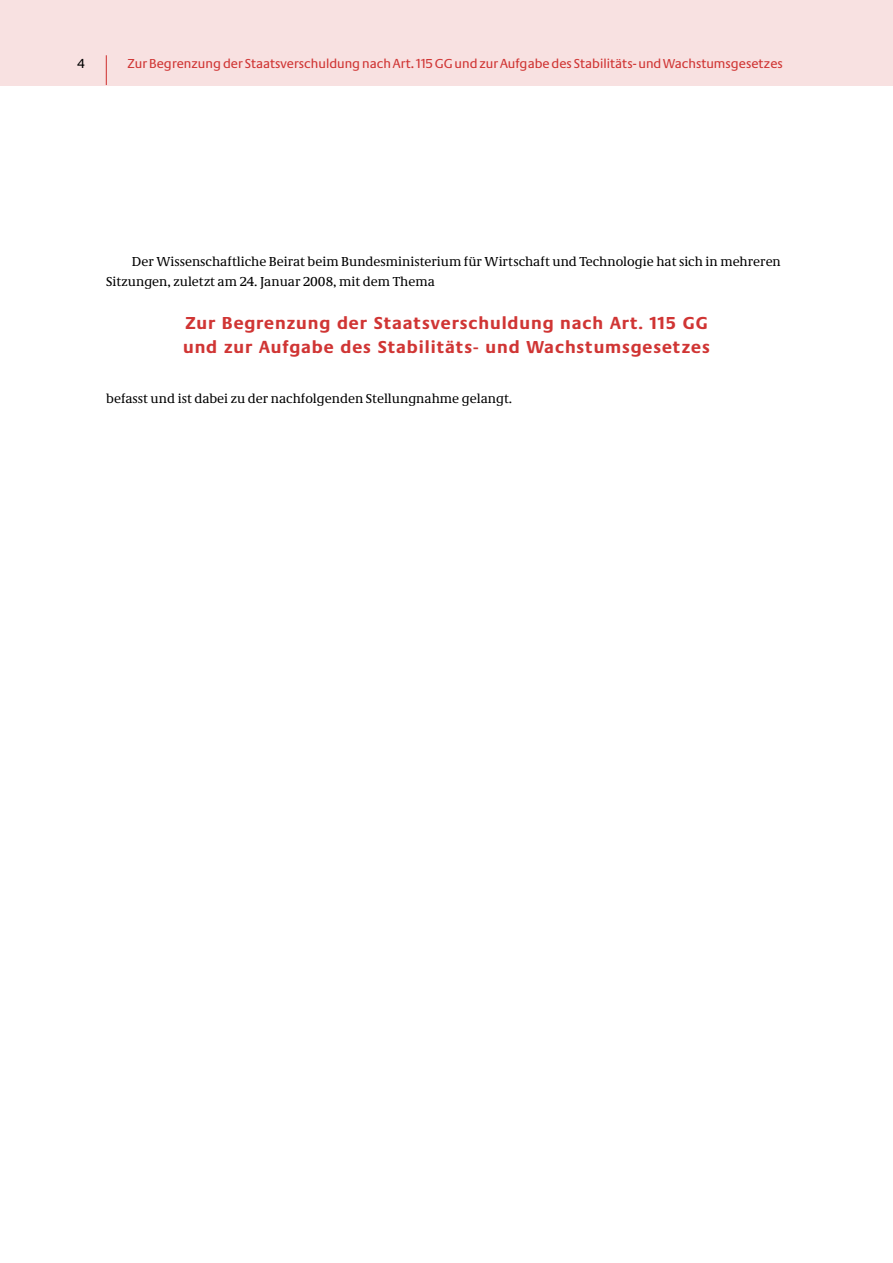
<style>
.page{position:relative;width:893px;height:1263px;background:#fff}
.page>*{position:absolute;margin:0;border:0;box-sizing:border-box;transform-origin:0 0}
.t1{font:700 18px/24px "Neue Praxis";letter-spacing:.05em;color:#d03534}
.t2{font:13.5px/19.5px "Neue Demos";color:#000}
.t3{font:13.5px "Neue Praxis";color:#d03534}
.t4{font:13.5px "Neue Praxis";color:#000}
</style>
<div class="page">
<div style="left:0;top:0;width:893px;height:85px;background:#f8e1e1"></div>
<hr style="left:106px;top:55px;width:1px;height:30px;background:#d03534">
<p class="t4" style="left:77px;top:55px;width:9px">4</p>
<p class="t3" style="left:128px;top:55px;width:657px">Zur Begrenzung der Staatsverschuldung nach Art. 115 GG und zur Aufgabe des Stabilitäts- und Wachstumsgesetzes</p>
<p class="t2" style="left:106px;top:252px;width:676px;text-indent:26px">Der Wissenschaftliche Beirat beim Bundesministerium für Wirtschaft und Technologie hat sich in mehreren<br>Sitzungen, zuletzt am 24. Januar 2008, mit dem Thema</p>
<h1 class="t1" style="left:183px;top:311px;width:528px">Zur Begrenzung der Staatsverschuldung nach Art. 115 GG und zur Aufgabe des Stabilitäts- und Wachstumsgesetzes</h1>
<p class="t2" style="left:106px;top:388px;width:407px">befasst und ist dabei zu der nachfolgenden Stellungnahme gelangt.</p>
</div>
